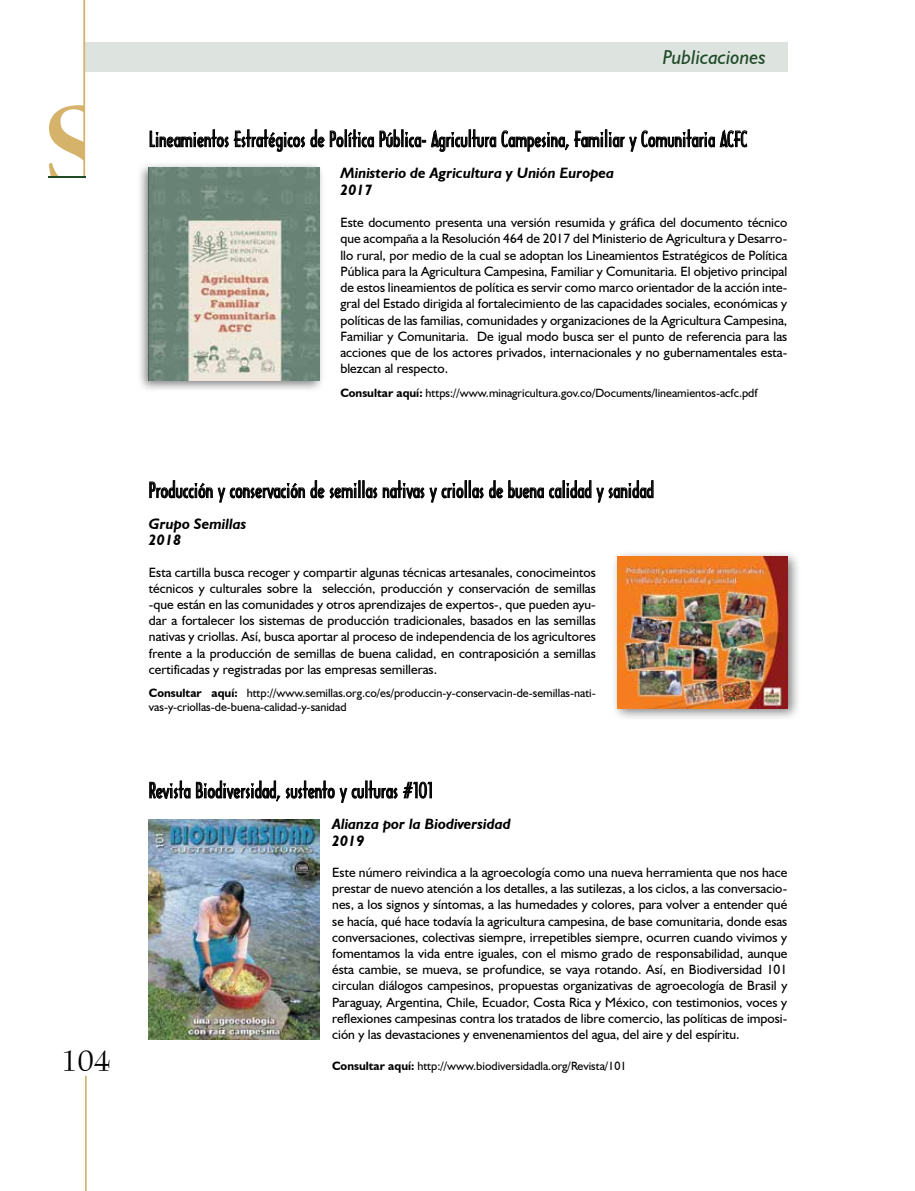
<style>
.page{position:relative;width:915px;height:1191px;background:#fff}
.page>*{position:absolute;margin:0;border:0;box-sizing:border-box;transform-origin:0 0}
.t1{font:30px "Bernhard Modern BT";color:#000}
.t2{font:20.25px "Architecture Plain";color:#000}
.t3{font:italic 20.25px "Humanist 521 BT";color:#1f4a29}
.t4{font:italic 700 15px/16.5px "Humanist 521 BT";color:#000}
.t5{font:13.5px/16.2px "Humanist 521 BT";color:#000;text-align:justify}
.t6{font:12px/14.4px "Humanist 521 BT";color:#000}
.s1{font-weight:700}
</style>
<div class="page">
<svg style="left:85px;top:1075px;width:2px;height:116px"></svg>
<div style="left:85px;top:43px;width:702px;height:29px;background:#dde4df"></div>
<svg style="left:49px;top:0;width:36px;height:176px"></svg>
<hr style="left:48px;top:176px;width:37px;height:2px;background:#1e4a28">
<svg style="left:150px;top:129px;width:78px;height:18px"></svg>
<svg style="left:234px;top:129px;width:90px;height:23px"></svg>
<svg style="left:330px;top:129px;width:95px;height:18px"></svg>
<svg style="left:431px;top:129px;width:137px;height:23px"></svg>
<svg style="left:574px;top:129px;width:173px;height:23px"></svg>
<svg style="left:149px;top:480px;width:63px;height:18px"></svg>
<svg style="left:218px;top:480px;width:106px;height:22px"></svg>
<svg style="left:330px;top:480px;width:47px;height:18px"></svg>
<svg style="left:383px;top:480px;width:100px;height:22px"></svg>
<svg style="left:489px;top:480px;width:54px;height:18px"></svg>
<svg style="left:549px;top:480px;width:104px;height:22px"></svg>
<svg style="left:149px;top:780px;width:41px;height:19px"></svg>
<svg style="left:196px;top:780px;width:84px;height:22px"></svg>
<svg style="left:286px;top:780px;width:111px;height:23px"></svg>
<svg style="left:403px;top:782px;width:28px;height:16px"></svg>
<img style="left:149px;top:819px;width:170px;height:220px">
<div style="left:610px;top:550px;width:191px;height:172px;background:#000;opacity:.5"></div>
<img style="left:617px;top:556px;width:170px;height:152px">
<div style="left:137px;top:162px;width:188px;height:231px;background:#000;opacity:.5"></div>
<img style="left:149px;top:167px;width:170px;height:213px">
<h1 class="t1" style="left:61px;top:1040px;width:51px">104</h1>
<h2 class="t3" style="left:662px;top:45px;width:104px">Publicaciones</h2>
<h2 class="t2" style="left:149px;top:130px;width:600px">Lineamientos Estratégicos de Política Pública- Agricultura Campesina, Familiar y Comunitaria ACFC</h2>
<p class="t4" style="left:340px;top:164px;width:275px">Ministerio de Agricultura y Unión Europea<br>2017</p>
<p class="t5" style="left:340px;top:214px;width:448px">Este documento presenta una versión resumida y gráfica del documento técnico que acompaña a la Resolución 464 de 2017 del Ministerio de Agricultura y Desarro&shy;llo rural, por medio de la cual se adoptan los Lineamientos Estratégicos de Política Pública para la Agricultura Campesina, Familiar y Comunitaria. El objetivo principal de estos lineamientos de política es servir como marco orientador de la acción inte&shy;gral del Estado dirigida al fortalecimiento de las capacidades sociales, económicas y políticas de las familias, comunidades y organizaciones de la Agricultura Campesina, Familiar y Comunitaria. De igual modo busca ser el punto de referencia para las acciones que de los actores privados, internacionales y no gubernamentales esta&shy;blezcan al respecto.</p>
<p class="t6" style="left:340px;top:385px;width:418px"><span class="s1">Consultar aquí:</span> https://www.minagricultura.gov.co/Documents/lineamientos-acfc.pdf</p>
<h2 class="t2" style="left:149px;top:480px;width:506px">Producción y conservación de semillas nativas y criollas de buena calidad y sanidad</h2>
<p class="t4" style="left:149px;top:515px;width:99px">Grupo Semillas<br>2018</p>
<p class="t5" style="left:149px;top:563px;width:448px">Esta cartilla busca recoger y compartir algunas técnicas artesanales, conocimeintos técnicos y culturales sobre la selección, producción y conservación de semillas -que están en las comunidades y otros aprendizajes de expertos-, que pueden ayu&shy;dar a fortalecer los sistemas de producción tradicionales, basados en las semillas nativas y criollas. Así, busca aportar al proceso de independencia de los agricultores frente a la producción de semillas de buena calidad, en contraposición a semillas certificadas y registradas por las empresas semilleras.</p>
<p class="t6" style="left:149px;top:685px;width:448px"><span class="s1">Consultar aquí:</span> http://www.semillas.org.co/es/produccin-y-conservacin-de-semillas-nati&shy;vas-y-criollas-de-buena-calidad-y-sanidad</p>
<h2 class="t2" style="left:149px;top:781px;width:285px">Revista Biodiversidad, sustento y culturas #101</h2>
<p class="t4" style="left:332px;top:815px;width:180px">Alianza por la Biodiversidad<br>2019</p>
<p class="t5" style="left:332px;top:864px;width:456px">Este número reivindica a la agroecología como una nueva herramienta que nos hace prestar de nuevo atención a los detalles, a las sutilezas, a los ciclos, a las conversacio&shy;nes, a los signos y síntomas, a las humedades y colores, para volver a entender qué se hacía, qué hace todavía la agricultura campesina, de base comunitaria, donde esas conversaciones, colectivas siempre, irrepetibles siempre, ocurren cuando vivimos y fomentamos la vida entre iguales, con el mismo grado de responsabilidad, aunque ésta cambie, se mueva, se profundice, se vaya rotando. Así, en Biodiversidad 101 circulan diálogos campesinos, propuestas organizativas de agroecología de Brasil y Paraguay, Argentina, Chile, Ecuador, Costa Rica y México, con testimonios, voces y reflexiones campesinas contra los tratados de libre comercio, las políticas de imposi&shy;ción y las devastaciones y envenenamientos del agua, del aire y del espíritu.</p>
<p class="t6" style="left:332px;top:1058px;width:295px"><span class="s1">Consultar aquí:</span> http://www.biodiversidadla.org/Revista/101</p>
</div>
